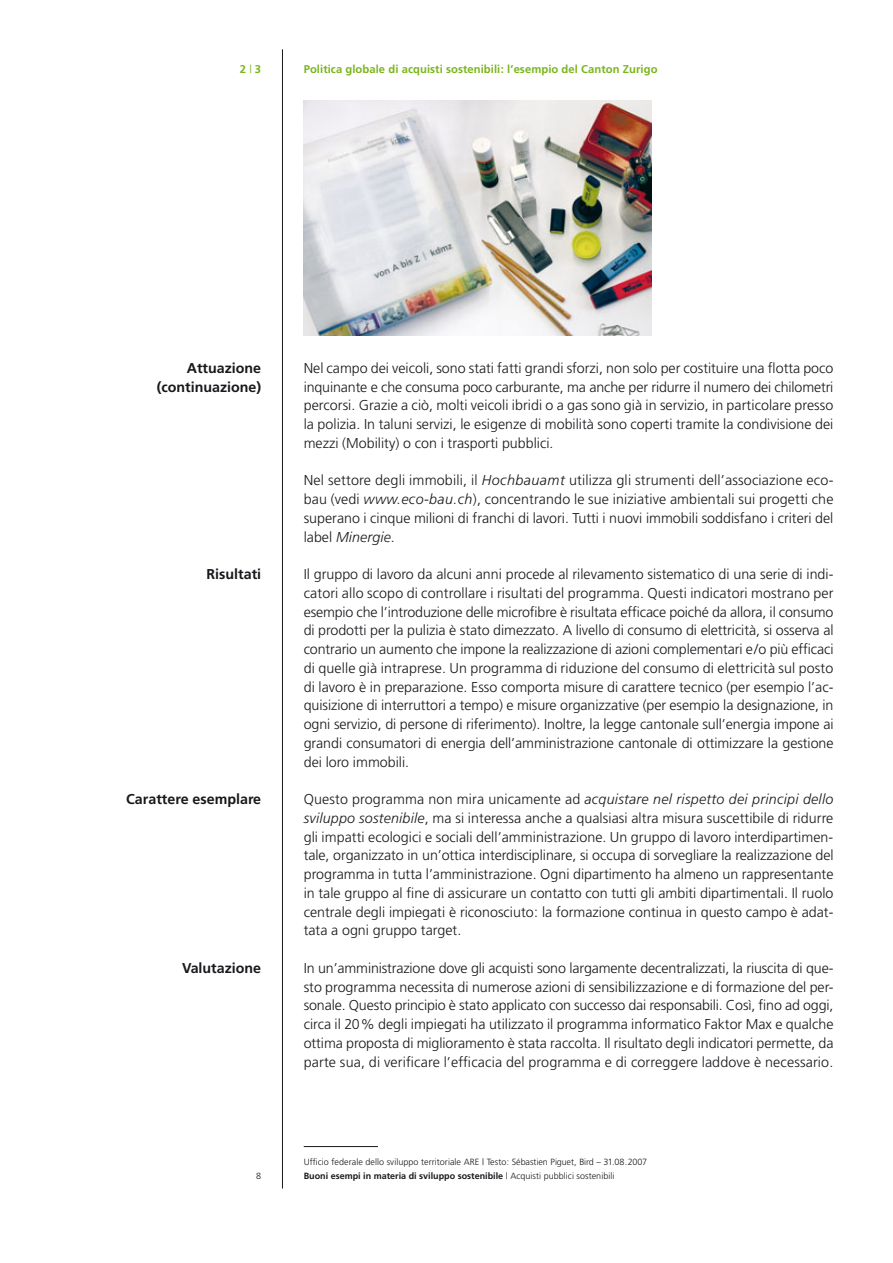
<style>
.page{position:relative;width:893px;height:1263px;background:#fff}
.page>*{position:absolute;margin:0;border:0;box-sizing:border-box;transform-origin:0 0}
.t1{font:300 14.25px/18.8px "Frutiger";color:#1a171c;text-align:justify}
.t2{font:700 14.25px/18.8px "Frutiger";color:#1a171c;text-align:right}
.t3{font:700 11.25px "Frutiger";letter-spacing:.005em;color:#7ab51d}
.t4{font:300 9px/14.1px "Frutiger";letter-spacing:.005em;color:#1a171c}
.s1{font-weight:300}
.s2{font-style:italic}
.s3{font-size:13.95px}
.s4{font-weight:700}
</style>
<div class="page">
<hr style="left:282px;top:49px;width:1px;height:1139px;background:#1a171c">
<img style="left:304px;top:101px;width:347px;height:234px">
<hr style="left:304px;top:1146px;width:74px;height:1px;background:#1a171c">
<p class="t3" style="left:240px;top:64px;width:23px">2 <span class="s1">|</span> 3</p>
<p class="t3" style="left:304px;top:64px;width:355px">Politica globale di acquisti sostenibili : l’esempio del Canton Zurigo</p>
<p class="t2" style="left:157px;top:360px;width:106px">Attuazione (continuazione)</p>
<p class="t2" style="left:207px;top:566px;width:56px">Risultati</p>
<p class="t2" style="left:126px;top:791px;width:136px">Carattere esemplare</p>
<p class="t2" style="left:182px;top:960px;width:81px">Valutazione</p>
<p class="t4" style="left:256px;top:1170px;width:7px">8</p>
<p class="t1" style="left:304px;top:360px;width:531px">Nel campo dei veicoli, sono stati fatti grandi sforzi, non solo per costituire una flotta poco inquinante e che consuma poco carburante, ma anche per ridurre il numero dei chilometri percorsi. Grazie a ciò, molti veicoli ibridi o a gas sono già in servizio, in particolare presso la polizia. In taluni servizi, le esigenze di mobilità sono coperti tramite la condivisione dei mezzi (Mobility) o con i trasporti pubblici.</p>
<p class="t1" style="left:304px;top:472px;width:531px">Nel settore degli immobili, il <span class="s2">Hochbauamt</span> utilizza gli strumenti dell’associazione eco&shy;bau (vedi <span class="s2">www.eco-bau.ch</span>), concentrando le sue iniziative ambientali sui progetti che superano i cinque milioni di franchi di lavori. Tutti i nuovi immobili soddisfano i criteri del label <span class="s2">Minergie</span>.</p>
<p class="t1" style="left:304px;top:566px;width:531px">Il gruppo di lavoro da alcuni anni procede al rilevamento sistematico di una serie di indi&shy;catori allo scopo di controllare i risultati del programma. Questi indicatori mostrano per esempio che l’introduzione delle microfibre è risultata efficace poiché da allora, il consumo di prodotti per la pulizia è stato dimezzato. A livello di consumo di elettricità, si osserva al contrario un aumento che impone la realizzazione di azioni complementari e / o più efficaci di quelle già intraprese. Un programma di riduzione del consumo di elettricità sul posto di lavoro è in preparazione. Esso comporta misure di carattere tecnico (per esempio l’ac&shy;quisizione di interruttori a tempo) e misure organizzative (per esempio la designazione, in ogni servizio, di persone di riferimento). Inoltre, la legge cantonale sull’energia impone ai grandi consumatori di energia dell’amministrazione cantonale di ottimizzare la gestione dei loro immobili.</p>
<p class="t1" style="left:304px;top:791px;width:531px">Questo programma non mira unicamente ad <span class="s2">acquistare nel rispetto dei principi dello sviluppo sostenibile</span>, ma si interessa anche a qualsiasi altra misura suscettibile di ridurre gli impatti ecologici e sociali dell’amministrazione. Un gruppo di lavoro interdipartimen&shy;tale, organizzato in un’ottica interdisciplinare, si occupa di sorvegliare la realizzazione del programma in tutta l’amministrazione. Ogni dipartimento ha almeno un rappresentante in tale gruppo al fine di assicurare un contatto con tutti gli ambiti dipartimentali. Il ruolo centrale degli impiegati è riconosciuto : la formazione continua in questo campo è adat&shy;tata a ogni gruppo target.</p>
<p class="t1" style="left:304px;top:960px;width:531px">In un’amministrazione dove gli acquisti sono largamente decentralizzati, la riuscita di que&shy;sto programma necessita di numerose azioni di sensibilizzazione e di formazione del per&shy;sonale. Questo principio è stato applicato con successo dai responsabili. Così, fino ad oggi, circa il 20 <span class="s3">%</span> degli impiegati ha utilizzato il programma informatico Faktor Max e qualche ottima proposta di miglioramento è stata raccolta. Il risultato degli indicatori permette, da parte sua, di verificare l’efficacia del programma e di correggere laddove è necessario.</p>
<p class="t4" style="left:304px;top:1155px;width:345px">Ufficio federale dello sviluppo territoriale ARE | Testo : Sébastien Piguet, Bird – 31.08.2007<br><span class="s4">Buoni esempi in materia di sviluppo sostenibile</span> | Acquisti pubblici sostenibili</p>
</div>
